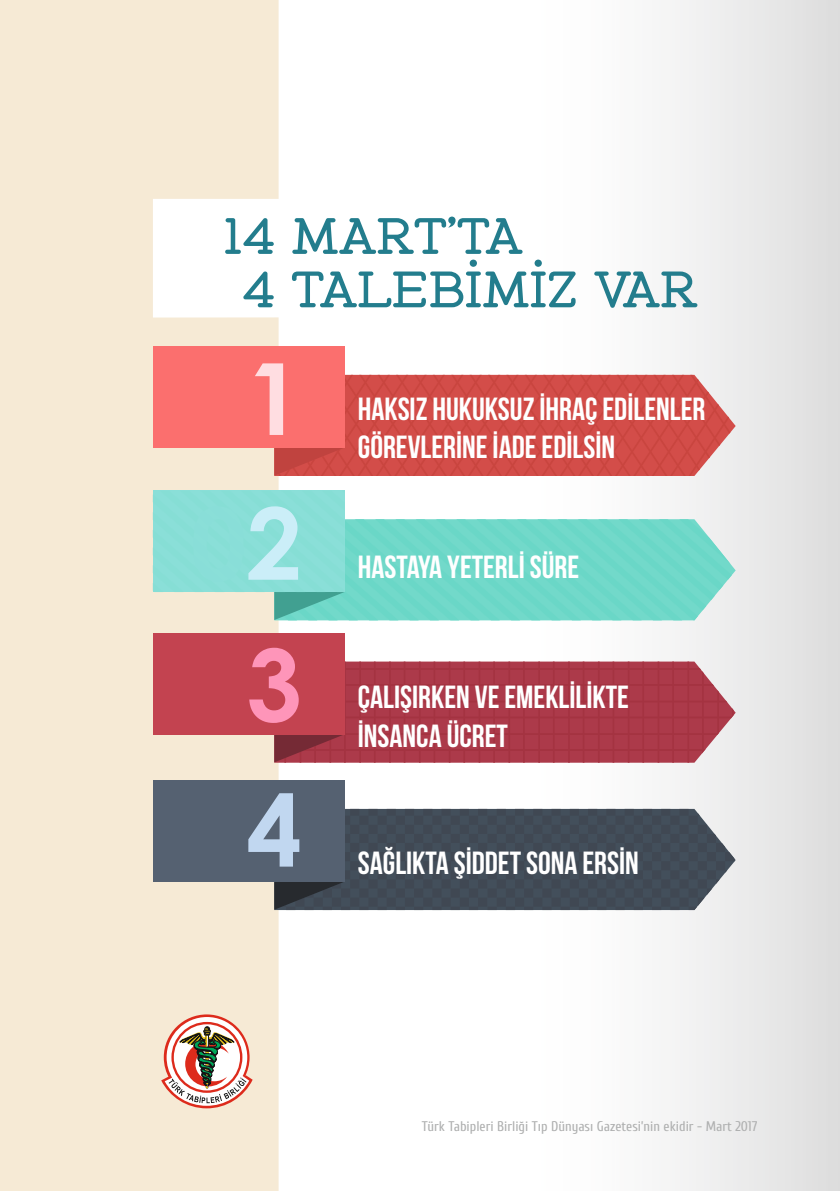
<style>
.page{position:relative;width:840px;height:1191px;background:#fff}
.page>*{position:absolute;margin:0;border:0;box-sizing:border-box;transform-origin:0 0}
.t1{font:51.2px/53.4px "Zolano Serif BTN Bold";color:#237d8d}
.t2{font:32px/38.4px "Bebas Neue";color:#fff}
.t3{font:14px "Cuprum";color:#afb0b0}
</style>
<div class="page">
<img style="left:533px;top:0;width:306px;height:1191px">
<div style="left:0;top:0;width:278px;height:1191px;background:#f6ead5"></div>
<svg style="left:161px;top:983px;width:91px;height:208px"></svg>
<svg style="left:278px;top:375px;width:452px;height:101px;background:#d1514d"></svg>
<div style="left:344px;top:519px;width:387px;height:101px;background:#71d8c9"></div>
<svg style="left:344px;top:661px;width:389px;height:101px;background:#ad4150"></svg>
<div style="left:282px;top:809px;width:452px;height:101px;background:#414c57"></div>
<div style="left:153px;top:346px;width:191px;height:102px;background:#fb6f6e"></div>
<div style="left:153px;top:633px;width:191px;height:101px;background:#c34350"></div>
<div style="left:153px;top:780px;width:191px;height:101px;background:#556171"></div>
<svg style="left:255px;top:363px;width:89px;height:112px"></svg>
<svg style="left:153px;top:491px;width:191px;height:129px;background:#98ded5"></svg>
<svg style="left:249px;top:648px;width:95px;height:114px"></svg>
<svg style="left:248px;top:793px;width:96px;height:116px"></svg>
<h1 class="t1" style="left:242px;top:209px;width:456px;text-indent:-19px">14 MART’TA<br>4 TALEBİMİZ VAR</h1>
<p class="t2" style="left:357px;top:391px;width:349px">HAKSIZ HUKUKSUZ İHRAÇ EDİLENLER<br>GÖREVLERİNE İADE EDİLSİN</p>
<p class="t2" style="left:357px;top:549px;width:223px">HASTAYA YETERLİ SÜRE</p>
<p class="t2" style="left:357px;top:679px;width:272px">ÇALIŞIRKEN VE EMEKLİLİKTE<br>İNSANCA ÜCRET</p>
<p class="t2" style="left:357px;top:845px;width:282px">SAĞLIKTA ŞİDDET SONA ERSİN</p>
<p class="t3" style="left:422px;top:1118px;width:337px">Türk Tabipleri Birliği Tıp Dünyası Gazetesi’nin ekidir - Mart 2017</p>
</div>
